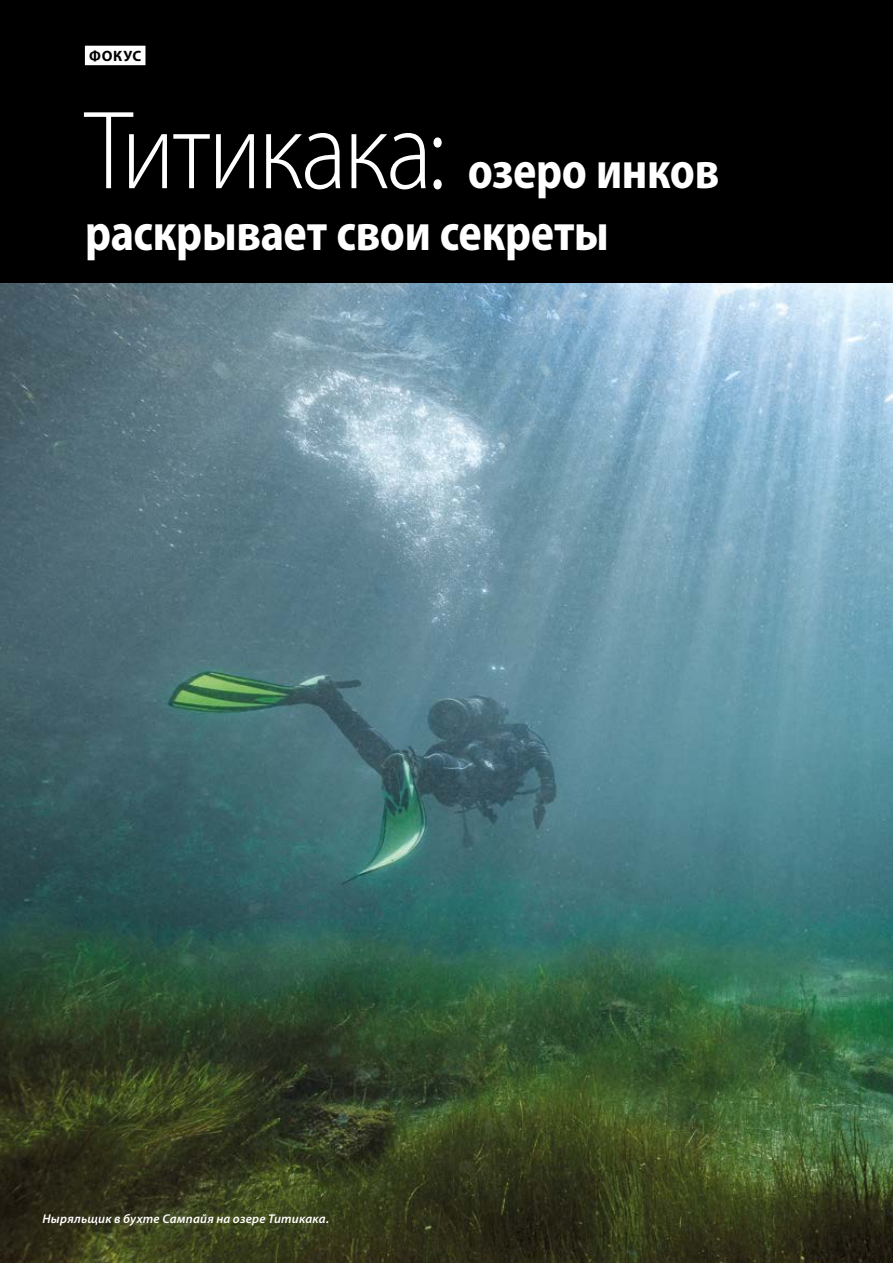
<style>
.page{position:relative;width:893px;height:1263px;background:#000}
.page>*{position:absolute;margin:0;border:0;box-sizing:border-box;transform-origin:0 0}
.t1{font:700 semi-condensed 52.5px/61.5px "Myriad Pro";letter-spacing:-.005em;color:#fff;scale:.9 1}
.t2{font:700 15px "Myriad Pro";letter-spacing:.045em;color:#000}
.t3{font:italic 600 12.75px "Myriad Pro";letter-spacing:.02em;color:#fff}
.s1{font-weight:300;font-stretch:normal;font-size:112.5px}
</style>
<div class="page">
<img style="left:0;top:283px;width:893px;height:980px">
<div style="left:85px;top:46px;width:60px;height:19px;background:#fff"></div>
<p class="t2" style="left:89px;top:46px;width:54px">ФОКУС</p>
<p class="t1" style="left:85px;top:141px;width:706px"><span class="s1">Титикака:</span> озеро инков раскрывает свои секреты</p>
<p class="t3" style="left:43px;top:1210px;width:288px">Ныряльщик в бухте Сампайя на озере Титикака.</p>
</div>
